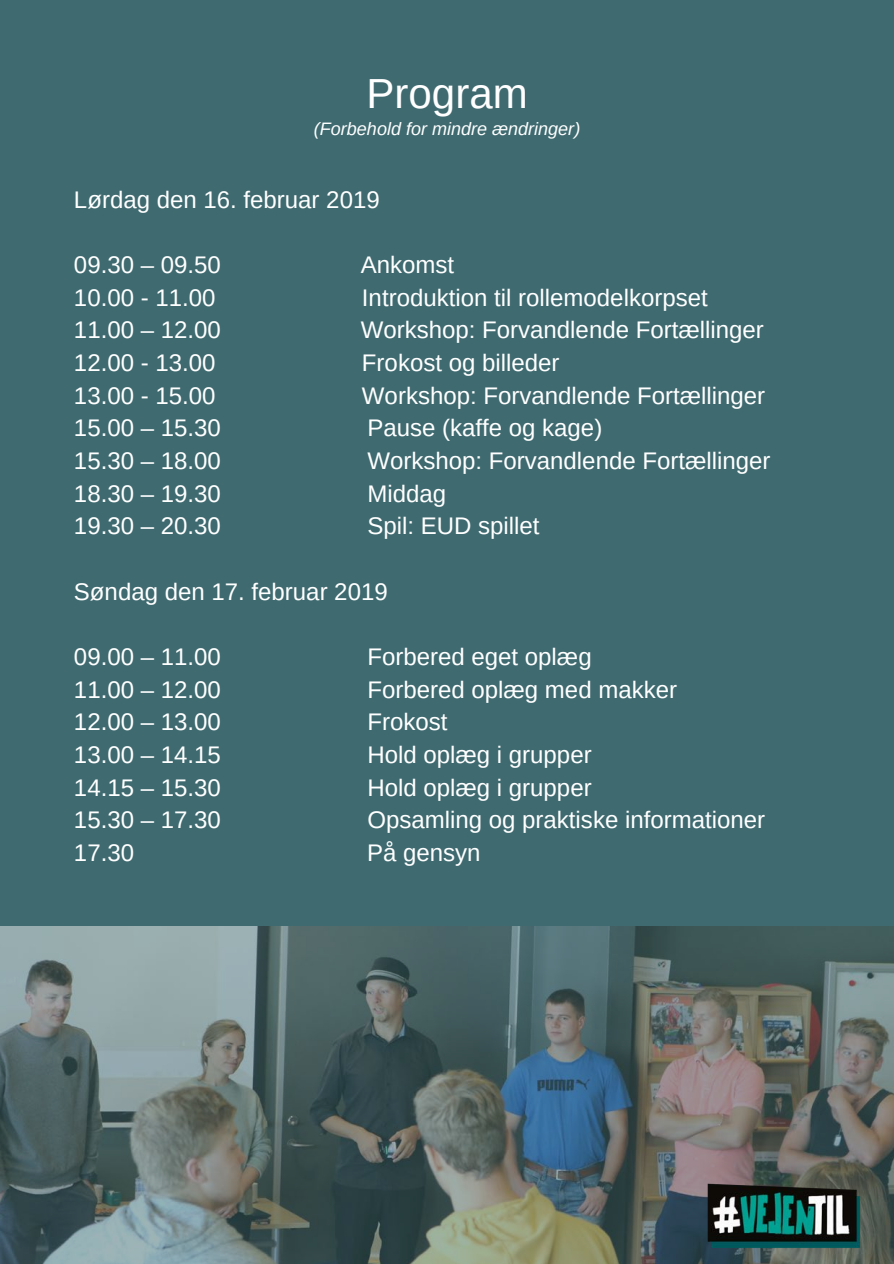
<style>
.page{position:relative;width:894px;height:1264px;background:#fff}
.page>*{position:absolute;margin:0;border:0;box-sizing:border-box;transform-origin:0 0}
.t1{font:42px "Arimo";color:#fff}
.t2{font:24px "Arimo";color:#fff}
.t3{font:italic 18px "Arimo";color:#fff}
</style>
<div class="page">
<div style="left:0;top:0;width:893px;height:1263px;background:#3e6a70"></div>
<img style="left:0;top:926px;width:893px;height:337px">
<img style="left:699px;top:1175px;width:169px;height:81px">
<h1 class="t1" style="left:366px;top:70px;width:163px">Program</h1>
<p class="t3" style="left:314px;top:118px;width:268px">(Forbehold for mindre ændringer)</p>
<p class="t2" style="left:74px;top:186px;width:307px">Lørdag den 16. februar 2019</p>
<p class="t2" style="left:74px;top:251px;width:148px">09.30 – 09.50</p>
<p class="t2" style="left:360px;top:251px;width:95px">Ankomst</p>
<p class="t2" style="left:74px;top:284px;width:143px">10.00 - 11.00</p>
<p class="t2" style="left:362px;top:284px;width:347px">Introduktion til rollemodelkorpset</p>
<p class="t2" style="left:74px;top:316px;width:148px">11.00 – 12.00</p>
<p class="t2" style="left:360px;top:316px;width:404px">Workshop: Forvandlende Fortællinger</p>
<p class="t2" style="left:74px;top:349px;width:143px">12.00 - 13.00</p>
<p class="t2" style="left:362px;top:349px;width:199px">Frokost og billeder</p>
<p class="t2" style="left:74px;top:382px;width:143px">13.00 - 15.00</p>
<p class="t2" style="left:362px;top:382px;width:404px">Workshop: Forvandlende Fortællinger</p>
<p class="t2" style="left:74px;top:414px;width:148px">15.00 – 15.30</p>
<p class="t2" style="left:367px;top:414px;width:236px">Pause (kaffe og kage)</p>
<p class="t2" style="left:74px;top:447px;width:148px">15.30 – 18.00</p>
<p class="t2" style="left:367px;top:447px;width:404px">Workshop: Forvandlende Fortællinger</p>
<p class="t2" style="left:74px;top:480px;width:148px">18.30 – 19.30</p>
<p class="t2" style="left:367px;top:480px;width:80px">Middag</p>
<p class="t2" style="left:74px;top:512px;width:148px">19.30 – 20.30</p>
<p class="t2" style="left:367px;top:512px;width:173px">Spil: EUD spillet</p>
<p class="t2" style="left:74px;top:578px;width:315px">Søndag den 17. februar 2019</p>
<p class="t2" style="left:74px;top:643px;width:148px">09.00 – 11.00</p>
<p class="t2" style="left:367px;top:643px;width:226px">Forbered eget oplæg</p>
<p class="t2" style="left:74px;top:676px;width:148px">11.00 – 12.00</p>
<p class="t2" style="left:367px;top:676px;width:311px">Forbered oplæg med makker</p>
<p class="t2" style="left:74px;top:708px;width:148px">12.00 – 13.00</p>
<p class="t2" style="left:367px;top:708px;width:82px">Frokost</p>
<p class="t2" style="left:74px;top:741px;width:148px">13.00 – 14.15</p>
<p class="t2" style="left:367px;top:741px;width:226px">Hold oplæg i grupper</p>
<p class="t2" style="left:74px;top:774px;width:148px">14.15 – 15.30</p>
<p class="t2" style="left:367px;top:774px;width:226px">Hold oplæg i grupper</p>
<p class="t2" style="left:74px;top:806px;width:148px">15.30 – 17.30</p>
<p class="t2" style="left:367px;top:806px;width:399px">Opsamling og praktiske informationer</p>
<p class="t2" style="left:74px;top:839px;width:62px">17.30</p>
<p class="t2" style="left:367px;top:839px;width:115px">På gensyn</p>
</div>
